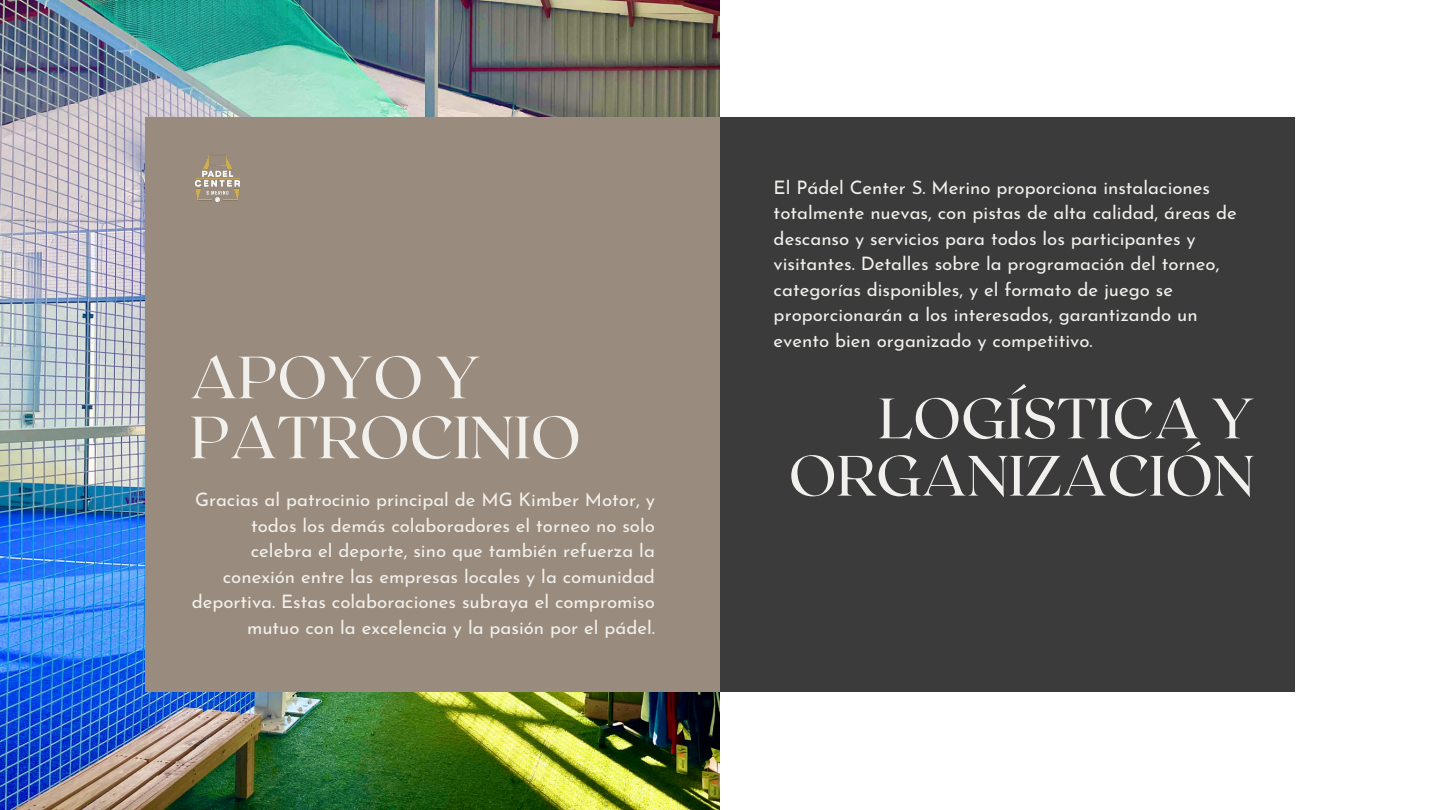
<style>
.page{position:relative;width:1440px;height:810px;background:#fff}
.page>*{position:absolute;margin:0;border:0;box-sizing:border-box;transform-origin:0 0}
.t1{font:59.4px/60px "Roxborough CF";color:#f2f0ec}
.t2{font:56.8px/57.3px "Roxborough CF";color:#f2f0ec;text-align:right}
.t3{font:18.6px/25.5px "Josefin Sans";color:#f2f0ec;text-align:right}
</style>
<div class="page">
<img style="left:0;top:0;width:720px;height:810px">
<div style="left:145px;top:118px;width:575px;height:574px;background:#998b7d"></div>
<div style="left:720px;top:118px;width:575px;height:574px;background:#3b3b3b"></div>
<img style="left:194px;top:154px;width:47px;height:48px">
<h1 class="t1" style="left:190px;top:344px;width:392px">APOYO Y<br>PATROCINIO</h1>
<p class="t3" style="left:192px;top:489px;width:465px">Gracias al patrocinio principal de MG Kimber Motor, y todos los demás colaboradores el torneo no solo celebra el deporte, sino que también refuerza la conexión entre las empresas locales y la comunidad deportiva. Estas colaboraciones subraya el compromiso mutuo con la excelencia y la pasión por el pádel.</p>
<p class="t3" style="left:774px;top:176px;width:465px;text-align:left">El Pádel Center S. Merino proporciona instalaciones totalmente nuevas, con pistas de alta calidad, áreas de descanso y servicios para todos los participantes y visitantes. Detalles sobre la programación del torneo, categorías disponibles, y el formato de juego se proporcionarán a los interesados, garantizando un evento bien organizado y competitivo.</p>
<h1 class="t2" style="left:789px;top:387px;width:468px">LOGÍSTICA Y<br>ORGANIZACIÓN</h1>
</div>
